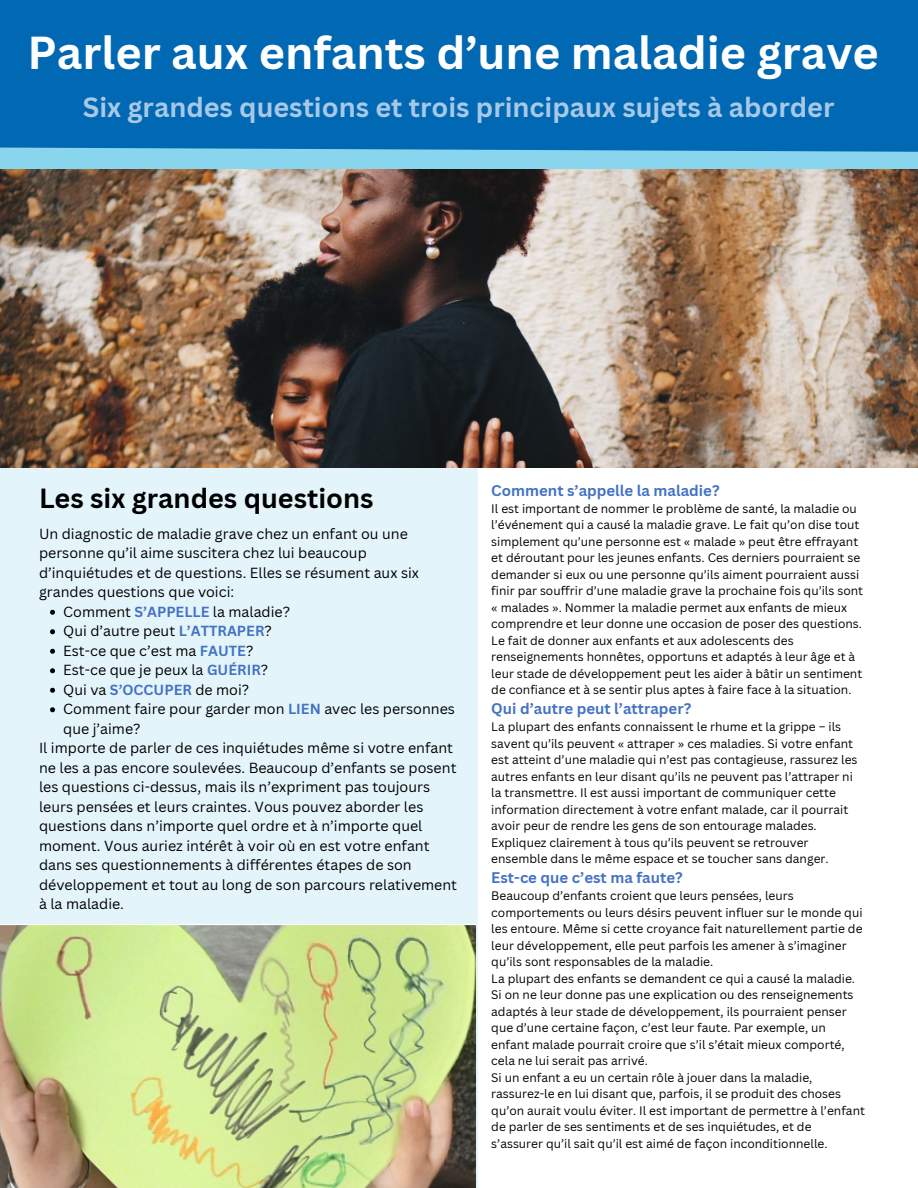
<style>
.page{position:relative;width:918px;height:1188px;background:#fff}
.page>*{position:absolute;margin:0;border:0;box-sizing:border-box;transform-origin:0 0}
.t1{font:700 45px "Canva Sans";color:#fff}
.t2{font:700 27px "Canva Sans";color:#a8c8e7}
.t3{font:700 27px "Canva Sans";color:#000}
.t4{font:700 15px "Canva Sans";color:#4472c4}
.t5{font:14.25px/19.5px "Canva Sans";color:#000}
.t6{font:12px/16.5px "Canva Sans";color:#000}
.s1{font-weight:700;color:#4472c4}
</style>
<div class="page">
<div style="left:0;top:0;width:918px;height:136px;background:#0168b3"></div>
<svg style="left:0;top:136px;width:918px;height:34px;background:#52a6d1"></svg>
<div style="left:26px;top:468px;width:452px;height:720px;background:#e3f4fa"></div>
<svg style="left:50px;top:610px;width:5px;height:5px"></svg>
<svg style="left:50px;top:629px;width:5px;height:5px"></svg>
<svg style="left:50px;top:649px;width:5px;height:5px"></svg>
<svg style="left:50px;top:668px;width:5px;height:5px"></svg>
<svg style="left:50px;top:688px;width:5px;height:5px"></svg>
<svg style="left:50px;top:707px;width:5px;height:5px"></svg>
<img style="left:0;top:924px;width:476px;height:264px">
<img style="left:0;top:170px;width:918px;height:298px">
<p class="t1" style="left:28px;top:21px;width:853px">Parler aux enfants d’une maladie grave</p>
<p class="t2" style="left:83px;top:88px;width:753px">Six grandes questions et trois principaux sujets à aborder</p>
<p class="t3" style="left:39px;top:479px;width:336px">Les six grandes questions</p>
<p class="t5" style="left:39px;top:523px;width:382px">Un diagnostic de maladie grave chez un enfant ou une personne qu’il aime suscitera chez lui beaucoup d’inquiétudes et de questions. Elles se résument aux six grandes questions que voici:</p>
<p class="t5" style="left:63px;top:601px;width:228px">Comment <span class="s1">S’APPELLE</span> la maladie?</p>
<p class="t5" style="left:63px;top:621px;width:210px">Qui d’autre peut <span class="s1">L’ATTRAPER</span>?</p>
<p class="t5" style="left:63px;top:640px;width:192px">Est-ce que c’est ma <span class="s1">FAUTE</span>?</p>
<p class="t5" style="left:63px;top:660px;width:206px">Est-ce que je peux la <span class="s1">GUÉRIR</span>?</p>
<p class="t5" style="left:63px;top:679px;width:188px">Qui va <span class="s1">S’OCCUPER</span> de moi?</p>
<p class="t5" style="left:63px;top:699px;width:393px">Comment faire pour garder mon <span class="s1">LIEN</span> avec les personnes que j’aime?</p>
<p class="t5" style="left:39px;top:738px;width:420px">Il importe de parler de ces inquiétudes même si votre enfant ne les a pas encore soulevées. Beaucoup d’enfants se posent les questions ci-dessus, mais ils n’expriment pas toujours leurs pensées et leurs craintes. Vous pouvez aborder les questions dans n’importe quel ordre et à n’importe quel moment. Vous auriez intérêt à voir où en est votre enfant dans ses questionnements à différentes étapes de son développement et tout au long de son parcours relativement à la maladie.</p>
<p class="t4" style="left:491px;top:480px;width:230px">Comment s’appelle la maladie?</p>
<p class="t6" style="left:491px;top:500px;width:373px">Il est important de nommer le problème de santé, la maladie ou l’événement qui a causé la maladie grave. Le fait qu’on dise tout simplement qu’une personne est « malade » peut être effrayant et déroutant pour les jeunes enfants. Ces derniers pourraient se demander si eux ou une personne qu’ils aiment pourraient aussi finir par souffrir d’une maladie grave la prochaine fois qu’ils sont « malades ». Nommer la maladie permet aux enfants de mieux comprendre et leur donne une occasion de poser des questions.<br>Le fait de donner aux enfants et aux adolescents des renseignements honnêtes, opportuns et adaptés à leur âge et à leur stade de développement peut les aider à bâtir un sentiment de confiance et à se sentir plus aptes à faire face à la situation.</p>
<p class="t4" style="left:491px;top:698px;width:201px">Qui d’autre peut l’attraper?</p>
<p class="t6" style="left:491px;top:719px;width:368px">La plupart des enfants connaissent le rhume et la grippe – ils savent qu’ils peuvent « attraper » ces maladies. Si votre enfant est atteint d’une maladie qui n’est pas contagieuse, rassurez les autres enfants en leur disant qu’ils ne peuvent pas l’attraper ni la transmettre. Il est aussi important de communiquer cette information directement à votre enfant malade, car il pourrait avoir peur de rendre les gens de son entourage malades.<br>Expliquez clairement à tous qu’ils peuvent se retrouver ensemble dans le même espace et se toucher sans danger.</p>
<p class="t4" style="left:491px;top:867px;width:193px">Est-ce que c’est ma faute?</p>
<p class="t6" style="left:491px;top:888px;width:373px">Beaucoup d’enfants croient que leurs pensées, leurs comportements ou leurs désirs peuvent influer sur le monde qui les entoure. Même si cette croyance fait naturellement partie de leur développement, elle peut parfois les amener à s’imaginer qu’ils sont responsables de la maladie.</p>
<p class="t6" style="left:491px;top:970px;width:365px">La plupart des enfants se demandent ce qui a causé la maladie.<br>Si on ne leur donne pas une explication ou des renseignements adaptés à leur stade de développement, ils pourraient penser que d’une certaine façon, c’est leur faute. Par exemple, un enfant malade pourrait croire que s’il s’était mieux comporté, cela ne lui serait pas arrivé.</p>
<p class="t6" style="left:491px;top:1069px;width:375px">Si un enfant a eu un certain rôle à jouer dans la maladie, rassurez-le en lui disant que, parfois, il se produit des choses qu’on aurait voulu éviter. Il est important de permettre à l’enfant de parler de ses sentiments et de ses inquiétudes, et de s’assurer qu’il sait qu’il est aimé de façon inconditionnelle.</p>
</div>
